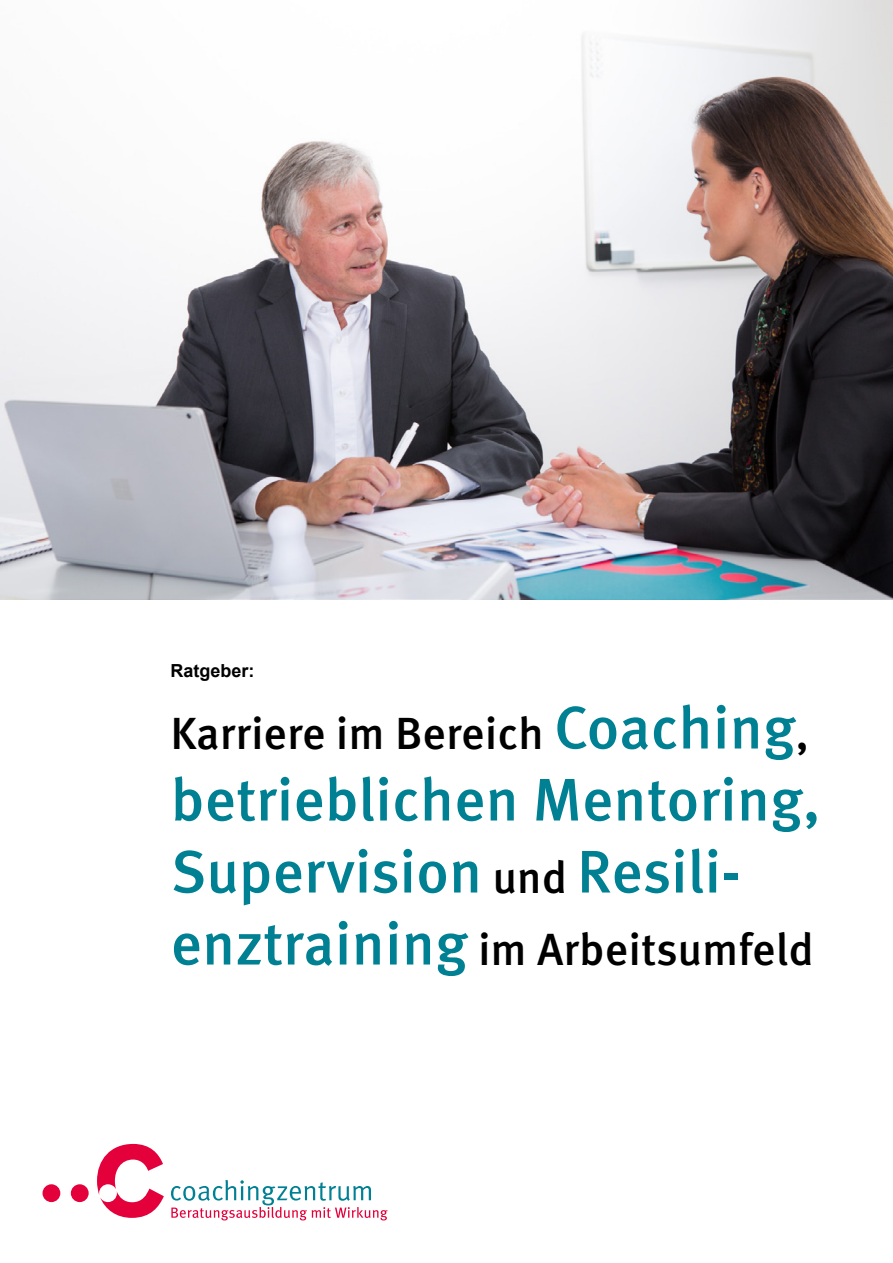
<style>
.page{position:relative;width:893px;height:1263px;background:#fff}
.page>*{position:absolute;margin:0;border:0;box-sizing:border-box;transform-origin:0 0}
.t1{font:500 60px/72px "Meta OT";color:#008093}
.t2{font:500 45px "Meta OT";color:#000}
.t3{font:700 18px "Arial";color:#000}
.s1{font-size:60px;color:#008093}
.s2{font-size:45px;color:#000}
</style>
<div class="page">
<img style="left:0;top:0;width:893px;height:600px">
<div style="left:43px;top:1184px;width:17px;height:18px;background:#e4003a;border-radius:50%"></div>
<svg style="left:97px;top:1144px;width:67px;height:74px"></svg>
<div style="left:71px;top:1184px;width:18px;height:18px;background:#e4003a;border-radius:50%"></div>
<svg style="left:171px;top:1180px;width:217px;height:40px"></svg>
<p class="t3" style="left:171px;top:658px;width:86px">Ratgeber:</p>
<p class="t2" style="left:171px;top:705px;width:640px">Karriere im Bereich <span class="s1">Coaching</span>,</p>
<h1 class="t1" style="left:171px;top:764px;width:651px">betrieblichen Mentoring,<br>Supervision <span class="s2">und</span> Resili-</h1>
<p class="t2" style="left:171px;top:921px;width:645px"><span class="s1">enztraining</span> im Arbeitsumfeld</p>
</div>
